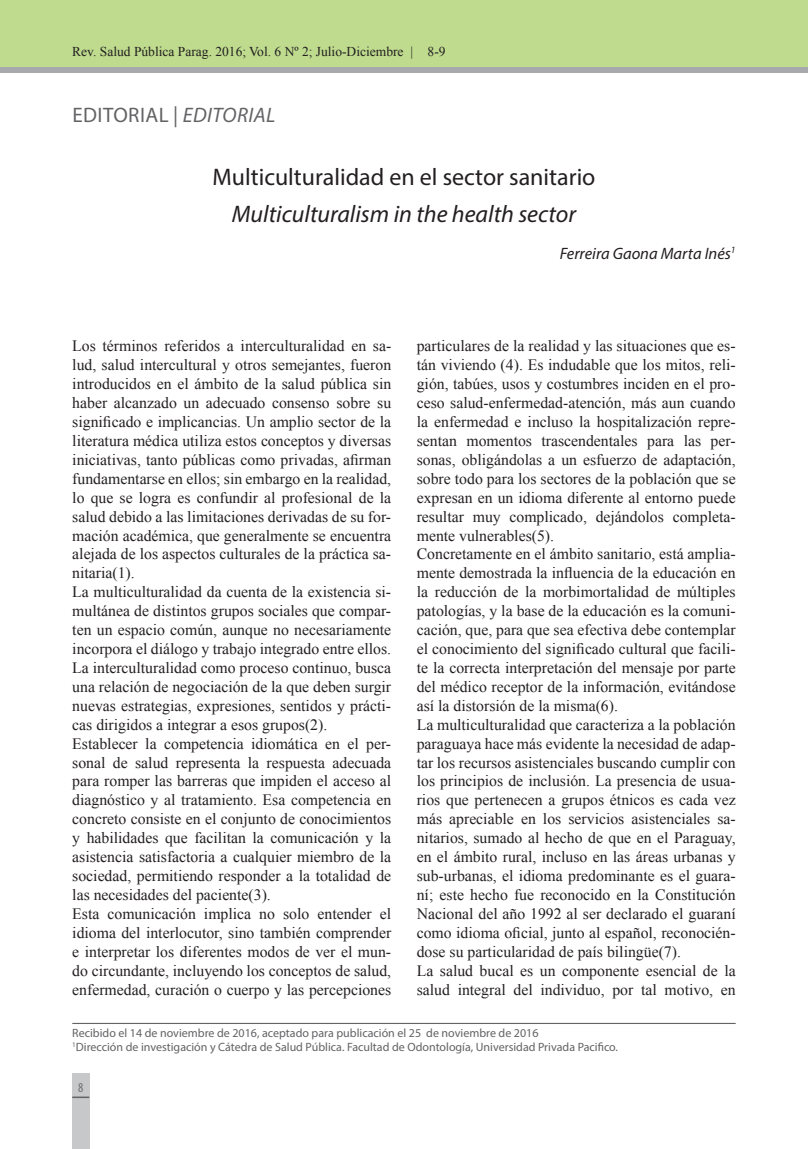
<style>
.page{position:relative;width:808px;height:1149px;background:#fff}
.page>*{position:absolute;margin:0;border:0;box-sizing:border-box;transform-origin:0 0}
.t1{font:24px "Myriad Pro";color:#231f20}
.t2{font:italic 24px "Myriad Pro";color:#231f20}
.t3{font:21px "Myriad Pro";letter-spacing:.02em;color:#636366}
.t4{font:italic 16.5px "Myriad Pro";color:#231f20}
.t5{font:15.75px/18.9px "Times New Roman";color:#231f20}
.t6{font:13.5px "Times New Roman";color:#231f20}
.t7{font:condensed 13.5px "Myriad Pro";color:#6c6d70}
.t8{font:12px/14.4px "Myriad Pro";color:#636366}
.s1{font-style:italic}
</style>
<div class="page">
<div style="left:72px;top:1073px;width:17px;height:75px;background:#c7c8ca"></div>
<div style="left:0;top:0;width:808px;height:72px;background:#bedb8e"></div>
<div style="left:0;top:67px;width:808px;height:5px;background:#a8a9ad"></div>
<svg style="left:72px;top:1096px;width:17px;height:1px"></svg>
<hr style="left:72px;top:1022px;width:664px;height:1px;background:#636366">
<p class="t6" style="left:72px;top:42px;width:342px">Rev. Salud Pública Parag. 2016; Vol. 6 Nº 2; Julio-Diciembre |</p>
<p class="t6" style="left:428px;top:42px;width:19px">8-9</p>
<h2 class="t3" style="left:72px;top:102px;width:204px">Editorial | <span class="s1">Editorial</span></h2>
<h1 class="t1" style="left:212px;top:162px;width:384px">Multiculturalidad en el sector sanitario</h1>
<h1 class="t2" style="left:232px;top:199px;width:346px">Multiculturalism in the health sector</h1>
<p class="t4" style="left:560px;top:243px;width:177px">Ferreira Gaona Marta Inés<sup>1</sup></p>
<p class="t5" style="left:72px;top:336px;width:320px">Los términos referidos a interculturalidad en sa&shy;lud, salud intercultural y otros semejantes, fueron introducidos en el ámbito de la salud pública sin haber alcanzado un adecuado consenso sobre su significado e implicancias. Un amplio sector de la literatura médica utiliza estos conceptos y diversas iniciativas, tanto públicas como privadas, afirman fundamentarse en ellos; sin embargo en la realidad, lo que se logra es confundir al profesional de la salud debido a las limitaciones derivadas de su for&shy;mación académica, que generalmente se encuentra alejada de los aspectos culturales de la práctica sa&shy;nitaria(1).<br>La multiculturalidad da cuenta de la existencia si&shy;multánea de distintos grupos sociales que compar&shy;ten un espacio común, aunque no necesariamente incorpora el diálogo y trabajo integrado entre ellos.<br>La interculturalidad como proceso continuo, busca una relación de negociación de la que deben surgir nuevas estrategias, expresiones, sentidos y prácti&shy;cas dirigidos a integrar a esos grupos(2).<br>Establecer la competencia idiomática en el per&shy;sonal de salud representa la respuesta adecuada para romper las barreras que impiden el acceso al diagnóstico y al tratamiento. Esa competencia en concreto consiste en el conjunto de conocimientos y habilidades que facilitan la comunicación y la asistencia satisfactoria a cualquier miembro de la sociedad, permitiendo responder a la totalidad de las necesidades del paciente(3).<br>Esta comunicación implica no solo entender el idioma del interlocutor, sino también comprender e interpretar los diferentes modos de ver el mun&shy;do circundante, incluyendo los conceptos de salud, enfermedad, curación o cuerpo y las percepciones</p>
<p class="t5" style="left:417px;top:336px;width:320px">particulares de la realidad y las situaciones que es&shy;tán viviendo (4). Es indudable que los mitos, reli&shy;gión, tabúes, usos y costumbres inciden en el pro&shy;ceso salud-enfermedad-atención, más aun cuando la enfermedad e incluso la hospitalización repre&shy;sentan momentos trascendentales para las per&shy;sonas, obligándolas a un esfuerzo de adaptación, sobre todo para los sectores de la población que se expresan en un idioma diferente al entorno puede resultar muy complicado, dejándolos completa&shy;mente vulnerables(5).<br>Concretamente en el ámbito sanitario, está amplia&shy;mente demostrada la influencia de la educación en la reducción de la morbimortalidad de múltiples patologías, y la base de la educación es la comuni&shy;cación, que, para que sea efectiva debe contemplar el conocimiento del significado cultural que facili&shy;te la correcta interpretación del mensaje por parte del médico receptor de la información, evitándose así la distorsión de la misma(6).<br>La multiculturalidad que caracteriza a la población paraguaya hace más evidente la necesidad de adap&shy;tar los recursos asistenciales buscando cumplir con los principios de inclusión. La presencia de usua&shy;rios que pertenecen a grupos étnicos es cada vez más apreciable en los servicios asistenciales sa&shy;nitarios, sumado al hecho de que en el Paraguay, en el ámbito rural, incluso en las áreas urbanas y sub-urbanas, el idioma predominante es el guara&shy;ní; este hecho fue reconocido en la Constitución Nacional del año 1992 al ser declarado el guaraní como idioma oficial, junto al español, reconocién&shy;dose su particularidad de país bilingüe(7).<br>La salud bucal es un componente esencial de la salud integral del individuo, por tal motivo, en</p>
<p class="t8" style="left:72px;top:1025px;width:547px">Recibido el 14 de noviembre de 2016, aceptado para publicación el 25 de noviembre de 2016<br><sup>1</sup>Dirección de investigación y Cátedra de Salud Pública. Facultad de Odontología, Universidad Privada Pacifico.</p>
<p class="t7" style="left:78px;top:1079px;width:7px">8</p>
</div>
